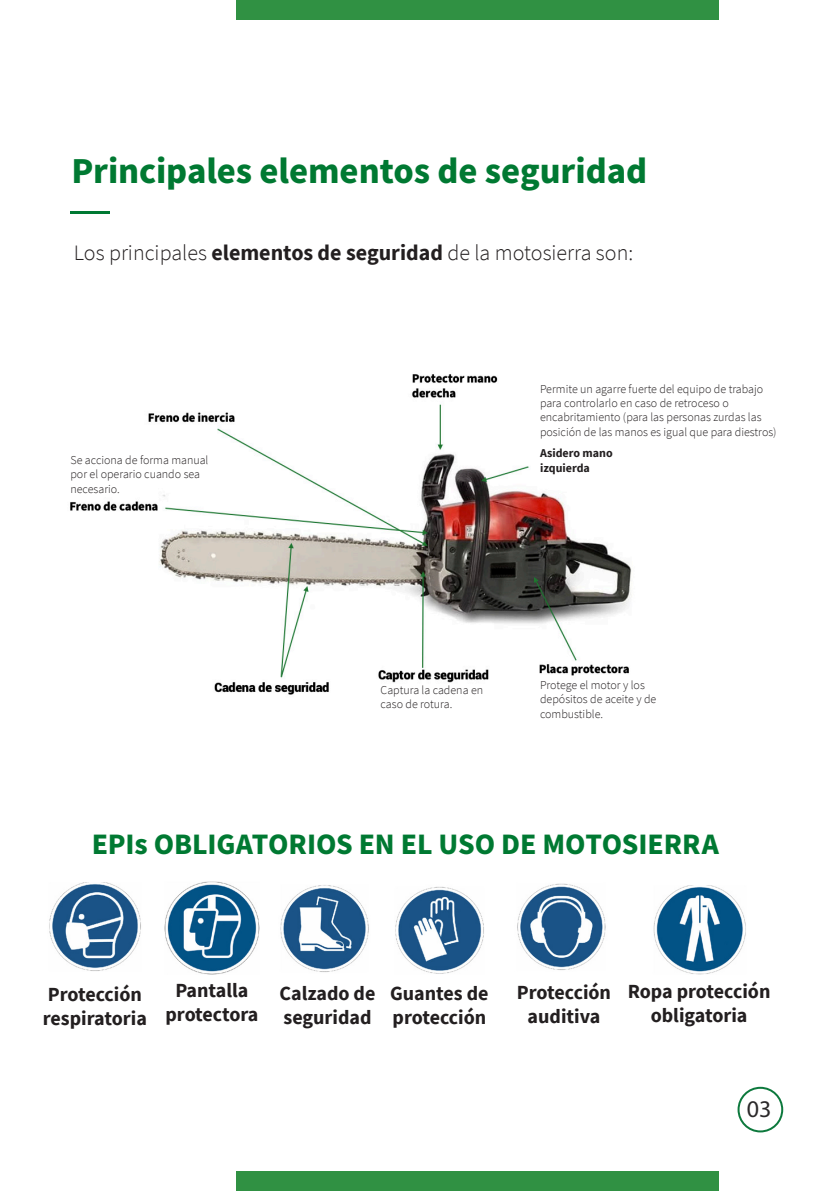
<style>
.page{position:relative;width:840px;height:1191px;background:#fff}
.page>*{position:absolute;margin:0;border:0;box-sizing:border-box;transform-origin:0 0}
.t1{font:900 32px "Noto Sans HK";letter-spacing:-.005em;color:#007932}
.t2{font:900 26px "Noto Sans HK";letter-spacing:-.005em;color:#007932}
.t3{font:24px "Myriad Pro";color:#2b292a}
.t4{font:300 22px "Source Sans Pro";color:#231f20}
.t5{font:700 20px/24px "Source Sans Pro";color:#231f20}
.t6{font:300 12px/14.4px "Source Sans Pro";color:#231f20}
.t7{font:700 12px "Source Sans Pro";color:#231f20}
.s1{font-weight:700}
</style>
<div class="page">
<div style="left:737px;top:1086px;width:45px;height:46px;border:2px solid #0d793d;border-radius:50%"></div>
<div style="left:236px;top:1171px;width:482px;height:20px;background:#309143"></div>
<div style="left:236px;top:0;width:482px;height:19px;background:#309143"></div>
<hr style="left:70px;top:211px;width:40px;height:3px;background:#007933">
<img style="left:280px;top:885px;width:89px;height:87px">
<img style="left:164px;top:881px;width:95px;height:93px">
<img style="left:49px;top:882px;width:92px;height:89px">
<img style="left:653px;top:885px;width:93px;height:89px">
<img style="left:395px;top:886px;width:89px;height:88px">
<img style="left:517px;top:883px;width:89px;height:87px">
<img style="left:70px;top:374px;width:562px;height:321px">
<div style="left:535px;top:443px;width:133px;height:36px;background:#fff"></div>
<p class="t1" style="left:71px;top:154px;width:577px">Principales elementos de seguridad</p>
<p class="t4" style="left:74px;top:239px;width:560px">Los principales <span class="s1">elementos de seguridad</span> de la motosierra son:</p>
<p class="t6" style="left:70px;top:453px;width:139px">Se acciona de forma manual por el operario cuando sea necesario.</p>
<p class="t6" style="left:539px;top:381px;width:238px">Permite un agarre fuerte del equipo de trabajo para controlarlo en caso de retroceso o encabritamiento (para las personas zurdas las posición de las manos es igual que para diestros)</p>
<p class="t7" style="left:539px;top:445px;width:74px">Asidero mano</p>
<p class="t7" style="left:539px;top:460px;width:51px">izquierda</p>
<p class="t6" style="left:380px;top:682px;width:104px">Captura la cadena en</p>
<p class="t6" style="left:380px;top:696px;width:73px">caso de rotura.</p>
<p class="t6" style="left:539px;top:677px;width:118px">Protege el motor y los depósitos de aceite y de combustible.</p>
<h2 class="t2" style="left:92px;top:829px;width:628px">EPIs OBLIGATORIOS EN EL USO DE MOTOSIERRA</h2>
<p class="t5" style="left:48px;top:981px;width:96px">Protección</p>
<p class="t5" style="left:43px;top:1005px;width:105px">respiratoria</p>
<p class="t5" style="left:175px;top:978px;width:74px">Pantalla</p>
<p class="t5" style="left:165px;top:1002px;width:94px">protectora</p>
<p class="t5" style="left:279px;top:981px;width:97px">Calzado de seguridad</p>
<p class="t5" style="left:390px;top:981px;width:100px">Guantes de</p>
<p class="t5" style="left:392px;top:1005px;width:95px">protección</p>
<p class="t5" style="left:516px;top:980px;width:96px">Protección</p>
<p class="t5" style="left:527px;top:1004px;width:74px">auditiva</p>
<p class="t5" style="left:627px;top:978px;width:144px">Ropa protección</p>
<p class="t5" style="left:650px;top:1002px;width:98px">obligatoria</p>
<h3 class="t3" style="left:746px;top:1094px;width:26px">03</h3>
</div>
